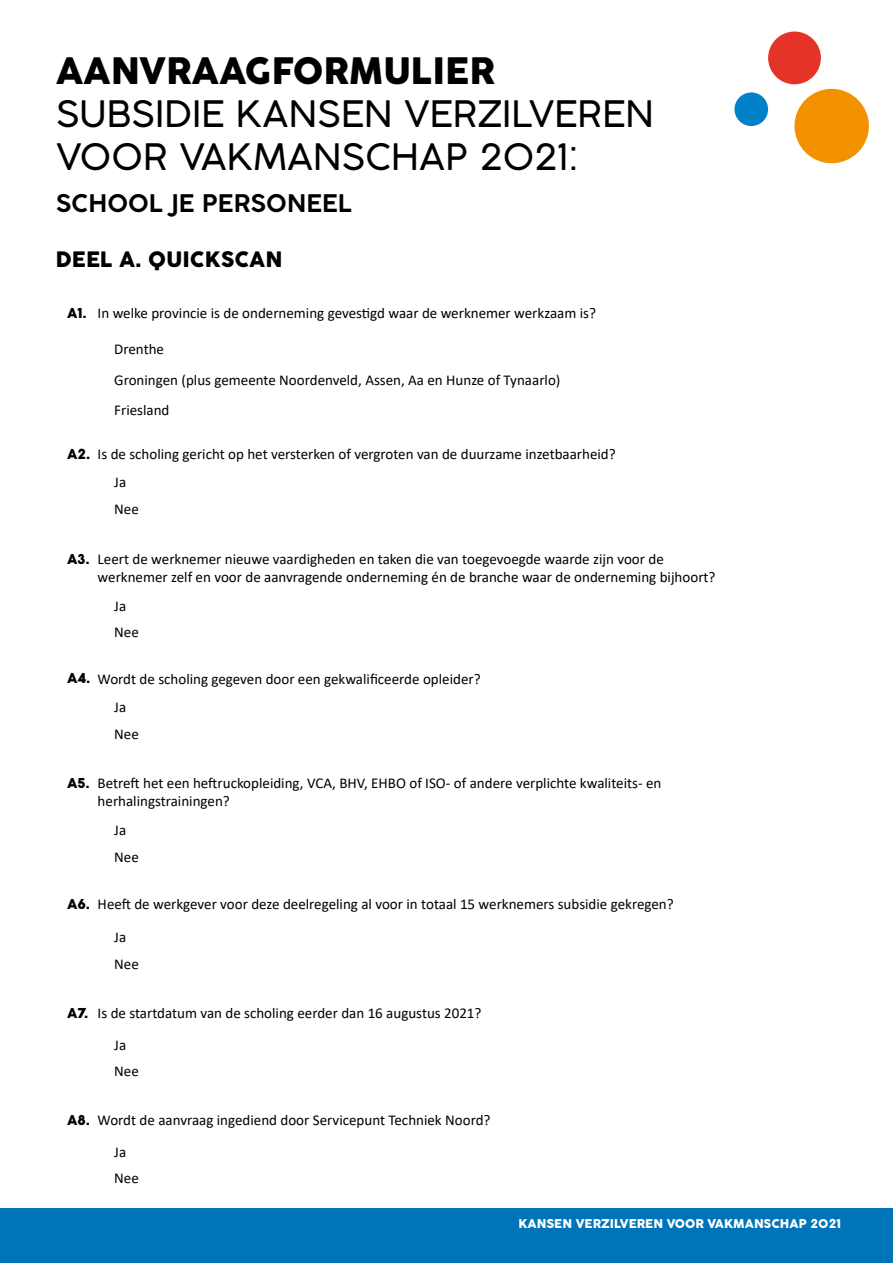
<style>
.page{position:relative;width:893px;height:1263px;background:#fff}
.page>*{position:absolute;margin:0;border:0;box-sizing:border-box;transform-origin:0 0}
.Naam_subsidie_H1{font:300 36px "Cocogoose Pro";color:#000}
.Documenttitel_H1{font:36px "Cocogoose Pro";color:#000}
.Naam_subsidie_H1-2{font:300 24px "Cocogoose Pro";color:#000}
.t1{font:21px "Cocogoose Pro";color:#000}
.Paragraaf{font:15px/18px "Calibri";color:#000}
.t2{font:13.5px "Cocogoose Pro";color:#000}
.t3{font:12px "Cocogoose Pro";color:#fff}
</style>
<div class="page">
<div style="left:0;top:1209px;width:893px;height:54px;background:#0074b8"></div>
<div style="left:794px;top:89px;width:75px;height:74px;background:#f39200;border-radius:50%"></div>
<div style="left:734px;top:92px;width:34px;height:34px;background:#0081c9;border-radius:50%"></div>
<div style="left:768px;top:32px;width:53px;height:52px;background:#e63329;border-radius:50%"></div>
<h1 class="Documenttitel_H1" style="left:56px;top:46px;width:441px">AANVRAAGFORMULIER</h1>
<h1 class="Naam_subsidie_H1" style="left:56px;top:89px;width:600px">SUBSIDIE KANSEN VERZILVEREN</h1>
<h1 class="Naam_subsidie_H1" style="left:56px;top:132px;width:524px">VOOR VAKMANSCHAP 2021:</h1>
<h1 class="Naam_subsidie_H1-2" style="left:56px;top:187px;width:298px">SCHOOL JE PERSONEEL</h1>
<p class="t1" style="left:56px;top:245px;width:228px">DEEL A. QUICKSCAN</p>
<p class="t2" style="left:67px;top:304px;width:21px">A1.</p>
<p class="Paragraaf" style="left:98px;top:304px;width:500px">In welke provincie is de onderneming gevestigd waar de werknemer werkzaam is?</p>
<p class="Paragraaf" style="left:114px;top:340px;width:51px">Drenthe</p>
<p class="Paragraaf" style="left:114px;top:370px;width:448px">Groningen (plus gemeente Noordenveld, Assen, Aa en Hunze of Tynaarlo)</p>
<p class="Paragraaf" style="left:114px;top:400px;width:57px">Friesland</p>
<p class="t2" style="left:67px;top:445px;width:25px">A2.</p>
<p class="Paragraaf" style="left:98px;top:444px;width:520px">Is de scholing gericht op het versterken of vergroten van de duurzame inzetbaarheid?</p>
<p class="Paragraaf" style="left:114px;top:473px;width:13px">Ja</p>
<p class="Paragraaf" style="left:114px;top:500px;width:26px">Nee</p>
<p class="t2" style="left:67px;top:550px;width:24px">A3.</p>
<p class="Paragraaf" style="left:98px;top:549px;width:619px">Leert de werknemer nieuwe vaardigheden en taken die van toegevoegde waarde zijn voor de werknemer zelf en voor de aanvragende onderneming én de branche waar de onderneming bijhoort?</p>
<p class="Paragraaf" style="left:114px;top:596px;width:13px">Ja</p>
<p class="Paragraaf" style="left:114px;top:623px;width:26px">Nee</p>
<p class="t2" style="left:67px;top:669px;width:25px">A4.</p>
<p class="Paragraaf" style="left:98px;top:669px;width:384px">Wordt de scholing gegeven door een gekwalificeerde opleider?</p>
<p class="Paragraaf" style="left:114px;top:698px;width:13px">Ja</p>
<p class="Paragraaf" style="left:114px;top:724px;width:26px">Nee</p>
<p class="t2" style="left:67px;top:774px;width:24px">A5.</p>
<p class="Paragraaf" style="left:98px;top:774px;width:565px">Betreft het een heftruckopleiding, VCA, BHV, EHBO of ISO- of andere verplichte kwaliteits- en herhalingstrainingen?</p>
<p class="Paragraaf" style="left:114px;top:821px;width:13px">Ja</p>
<p class="Paragraaf" style="left:114px;top:848px;width:26px">Nee</p>
<p class="t2" style="left:67px;top:894px;width:24px">A6.</p>
<p class="Paragraaf" style="left:98px;top:894px;width:578px">Heeft de werkgever voor deze deelregeling al voor in totaal 15 werknemers subsidie gekregen?</p>
<p class="Paragraaf" style="left:114px;top:928px;width:13px">Ja</p>
<p class="Paragraaf" style="left:114px;top:955px;width:26px">Nee</p>
<p class="t2" style="left:67px;top:1004px;width:23px">A7.</p>
<p class="Paragraaf" style="left:98px;top:1003px;width:385px">Is de startdatum van de scholing eerder dan 16 augustus 2021?</p>
<p class="Paragraaf" style="left:114px;top:1035px;width:13px">Ja</p>
<p class="Paragraaf" style="left:114px;top:1062px;width:26px">Nee</p>
<p class="t2" style="left:67px;top:1111px;width:24px">A8.</p>
<p class="Paragraaf" style="left:98px;top:1111px;width:394px">Wordt de aanvraag ingediend door Servicepunt Techniek Noord?</p>
<p class="Paragraaf" style="left:114px;top:1142px;width:13px">Ja</p>
<p class="Paragraaf" style="left:114px;top:1169px;width:26px">Nee</p>
<p class="t3" style="left:518px;top:1216px;width:324px">KANSEN VERZILVEREN VOOR VAKMANSCHAP 2021</p>
</div>
